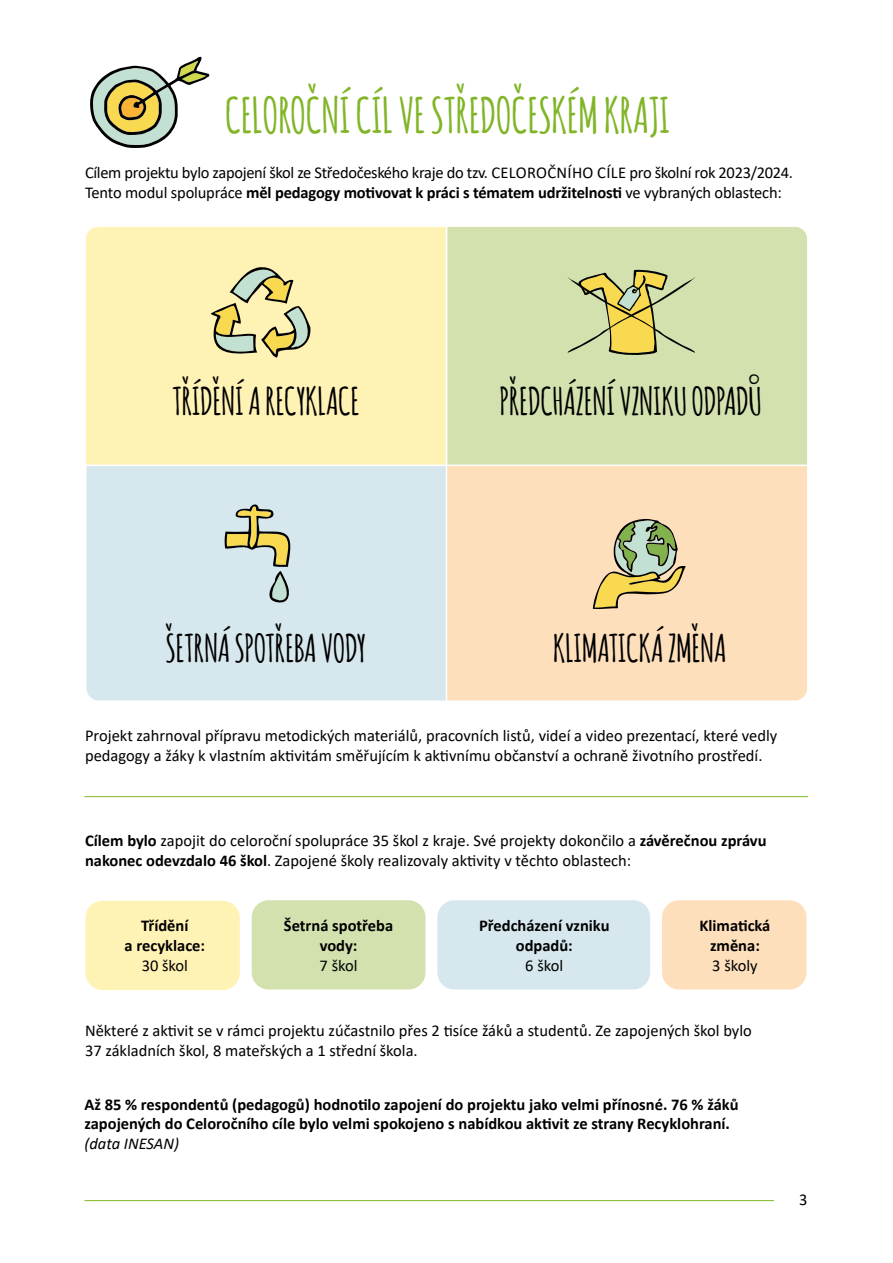
<style>
.page{position:relative;width:893px;height:1263px;background:#fff}
.page>*{position:absolute;margin:0;border:0;box-sizing:border-box;transform-origin:0 0}
.t1{font:700 48px "Amatic";letter-spacing:.01em;color:#81b528}
.t2{font:700 37.5px "Amatic";letter-spacing:.01em;color:#000}
.t3{font:16.5px/19.8px "Calibri";color:#000}
.t4{font:700 16.5px/19.8px "Calibri";color:#000;text-align:center}
.t5{font:16.5px/19.8px "Calibri";letter-spacing:-.02em;color:#000}
.t6{font:italic 16.5px "Calibri";color:#000}
.s1{font-weight:700}
</style>
<div class="page">
<hr style="left:84px;top:1200px;width:690px;height:1px;background:#81b528">
<div style="left:86px;top:467px;width:359px;height:234px;background:#d6e8ed"></div>
<div style="left:445px;top:467px;width:362px;height:234px;background:#fedfbc"></div>
<div style="left:448px;top:227px;width:359px;height:240px;background:#d3e1af"></div>
<div style="left:86px;top:227px;width:362px;height:240px;background:#fff2b5"></div>
<svg style="left:211px;top:265px;width:104px;height:93px;background:#d3cc95"></svg>
<svg style="left:224px;top:502px;width:69px;height:102px;background:#c1cab7"></svg>
<svg style="left:593px;top:519px;width:93px;height:90px;background:#c4bb89"></svg>
<svg style="left:566px;top:269px;width:130px;height:87px;background:#c5c684"></svg>
<hr style="left:84px;top:796px;width:724px;height:1px;background:#81b528">
<svg style="left:90px;top:57px;width:119px;height:91px"></svg>
<div style="left:86px;top:901px;width:154px;height:89px;background:#fff2b5;border-radius:17px"></div>
<div style="left:252px;top:900px;width:173px;height:89px;background:#d3e1af;border-radius:17px"></div>
<div style="left:662px;top:900px;width:144px;height:89px;background:#fedfbc;border-radius:17px"></div>
<div style="left:437px;top:900px;width:213px;height:89px;background:#d6e8ed;border-radius:17px"></div>
<h1 class="t1" style="left:225px;top:81px;width:446px">CELOROČNÍ CÍL VE STŘEDOČESKÉM KRAJI</h1>
<p class="t5" style="left:85px;top:163px;width:709px">Cílem projektu bylo zapojení škol ze Středočeského kraje do tzv. CELOROČNÍHO CÍLE pro školní rok 2023/2024.<br>Tento modul spolupráce <span class="s1">měl pedagogy motivovat k práci s tématem udržitelnosti</span> ve vybraných oblastech:</p>
<h2 class="t2" style="left:172px;top:375px;width:188px">TŘÍDĚNÍ A RECYKLACE</h2>
<h2 class="t2" style="left:500px;top:375px;width:263px">PŘEDCHÁZENÍ VZNIKU ODPADŮ</h2>
<h2 class="t2" style="left:166px;top:622px;width:201px">ŠETRNÁ SPOTŘEBA VODY</h2>
<h2 class="t2" style="left:553px;top:622px;width:174px">KLIMATICKÁ ZMĚNA</h2>
<p class="t3" style="left:85px;top:725px;width:694px">Projekt zahrnoval přípravu metodických materiálů, pracovních listů, videí a video prezentací, které vedly pedagogy a žáky k vlastním aktivitám směřujícím k aktivnímu občanství a ochraně životního prostředí.</p>
<p class="t3" style="left:85px;top:830px;width:683px"><span class="s1">Cílem bylo</span> zapojit do celoroční spolupráce 35 škol z kraje. Své projekty dokončilo a <span class="s1">závěrečnou zprávu nakonec odevzdalo 46 škol</span>. Zapojené školy realizovaly aktivity v těchto oblastech:</p>
<p class="t4" style="left:125px;top:916px;width:82px">Třídění<br>a recyklace:</p>
<p class="t3" style="left:142px;top:955px;width:48px">30 škol</p>
<p class="t4" style="left:284px;top:916px;width:111px">Šetrná spotřeba vody:</p>
<p class="t3" style="left:320px;top:955px;width:39px">7 škol</p>
<p class="t4" style="left:479px;top:916px;width:132px">Předcházení vzniku odpadů:</p>
<p class="t3" style="left:525px;top:955px;width:39px">6 škol</p>
<p class="t4" style="left:699px;top:916px;width:72px">Klimatická změna:</p>
<p class="t3" style="left:712px;top:955px;width:47px">3 školy</p>
<p class="t3" style="left:85px;top:1020px;width:668px">Některé z aktivit se v rámci projektu zúčastnilo přes 2 tisíce žáků a studentů. Ze zapojených škol bylo<br>37 základních škol, 8 mateřských a 1 střední škola.</p>
<p class="t4" style="left:84px;top:1094px;width:656px;text-align:left">Až 85 % respondentů (pedagogů) hodnotilo zapojení do projektu jako velmi přínosné. 76 % žáků zapojených do Celoročního cíle bylo velmi spokojeno s nabídkou aktivit ze strany Recyklohraní.</p>
<p class="t6" style="left:84px;top:1132px;width:96px">(data INESAN)</p>
<p class="t3" style="left:799px;top:1189px;width:10px">3</p>
</div>
